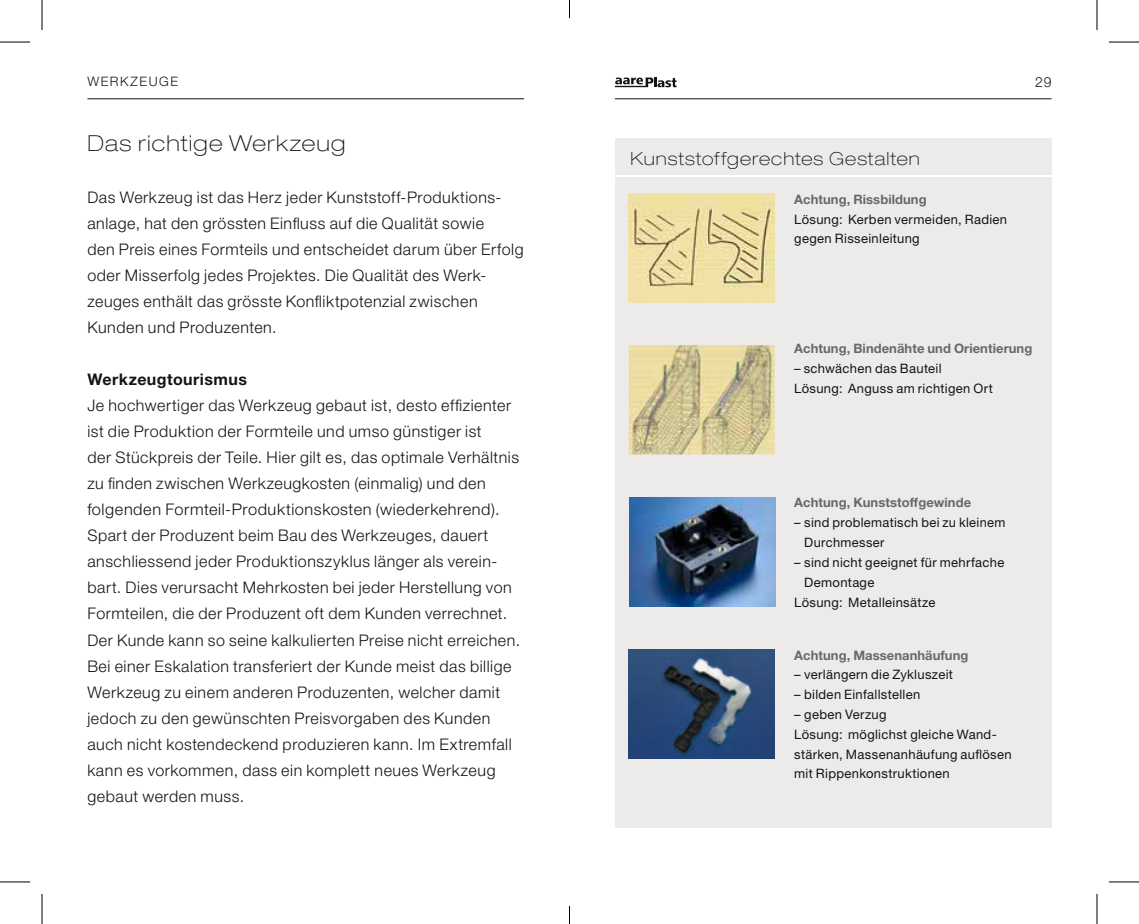
<style>
.page{position:relative;width:1139px;height:924px;background:#fff}
.page>*{position:absolute;margin:0;border:0;box-sizing:border-box;transform-origin:0 0}
.t1{font:100 expanded 22px "Helvetica Neue";letter-spacing:.05em;color:#131413}
.t2{font:100 expanded 18px "Helvetica Neue";letter-spacing:.06em;color:#131413}
.t3{font:300 16px/26px "Helvetica Neue";letter-spacing:.035em;color:#131413}
.t4{font:700 16px "Helvetica Neue";letter-spacing:.025em;color:#131413}
.t5{font:300 14px "Helvetica Neue";color:#131413}
.t6{font:13px/19.8px "Helvetica Neue";letter-spacing:.025em;color:#131413}
.t7{font:700 13px "Helvetica Neue";letter-spacing:.005em;color:#686867}
.t8{font:300 13px "Helvetica Neue";color:#131413}
</style>
<div class="page">
<hr style="left:87px;top:98px;width:437px;height:1px;background:#131413">
<hr style="left:615px;top:98px;width:436px;height:1px;background:#131413">
<svg style="left:615px;top:77px;width:61px;height:10px"></svg>
<div style="left:615px;top:138px;width:436px;height:689px;background:#ecebea"></div>
<hr style="left:606px;top:175px;width:463px;height:2px;background:#fff">
<img style="left:630px;top:497px;width:146px;height:109px">
<img style="left:628px;top:649px;width:146px;height:109px">
<img style="left:628px;top:193px;width:146px;height:109px">
<img style="left:628px;top:345px;width:146px;height:109px">
<hr style="left:0;top:42px;width:30px;height:1px;background:#000">
<hr style="left:1108px;top:42px;width:30px;height:1px;background:#000">
<hr style="left:0;top:881px;width:30px;height:1px;background:#000">
<hr style="left:1108px;top:881px;width:30px;height:1px;background:#000">
<hr style="left:42px;top:0;width:1px;height:30px;background:#000">
<hr style="left:42px;top:893px;width:1px;height:30px;background:#000">
<hr style="left:1096px;top:0;width:1px;height:30px;background:#000">
<hr style="left:1096px;top:893px;width:1px;height:30px;background:#000">
<svg style="left:569px;top:0;width:1px;height:18px"></svg>
<svg style="left:569px;top:905px;width:1px;height:18px"></svg>
<p class="t8" style="left:87px;top:74px;width:24px">Werkze</p>
<p class="t8" style="left:149px;top:74px;width:31px">ugE</p>
<h1 class="t1" style="left:87px;top:130px;width:259px">Das richtige Werkzeug</h1>
<p class="t3" style="left:87px;top:184px;width:438px">Das Werkzeug ist das Herz jeder Kunststoff-Produktions&shy;anlage, hat den grössten Einfluss auf die Qualität sowie<br>den Preis eines Formteils und entscheidet darum über Erfolg oder Misserfolg jedes Projektes. Die Qualität des Werk&shy;zeuges enthält das grösste Konfliktpotenzial zwischen Kunden und Produzenten.</p>
<p class="t4" style="left:87px;top:369px;width:161px">Werkzeugtourismus</p>
<p class="t3" style="left:87px;top:392px;width:434px">Je hochwertiger das Werkzeug gebaut ist, desto effizienter ist die Produktion der Formteile und umso günstiger ist<br>der Stückpreis der Teile. Hier gilt es, das optimale Verhältnis zu finden zwischen Werkzeugkosten (einmalig) und den folgenden Formteil-Produktionskosten (wiederkehrend).<br>Spart der Produzent beim Bau des Werkzeuges, dauert anschliessend jeder Produktionszyklus länger als verein&shy;bart. Dies verursacht Mehrkosten bei jeder Herstellung von Formteilen, die der Produzent oft dem Kunden verrechnet.<br>Der Kunde kann so seine kalkulierten Preise nicht erreichen.<br>Bei einer Eskalation transferiert der Kunde meist das billige Werkzeug zu einem anderen Produzenten, welcher damit jedoch zu den gewünschten Preisvorgaben des Kunden auch nicht kostendeckend produzieren kann. Im Extremfall kann es vorkommen, dass ein komplett neues Werkzeug gebaut werden muss.</p>
<p class="t2" style="left:630px;top:148px;width:291px">Kunststoffgerechtes Gestalten</p>
<p class="t7" style="left:794px;top:191px;width:134px">Achtung, Rissbildung</p>
<p class="t6" style="left:794px;top:209px;width:214px">Lösung: Kerben vermeiden, Radien gegen Risseinleitung</p>
<p class="t5" style="left:1035px;top:74px;width:18px">29</p>
<p class="t7" style="left:794px;top:340px;width:239px">Achtung, Bindenähte und Orientierung</p>
<p class="t6" style="left:794px;top:358px;width:200px">– schwächen das Bauteil<br>Lösung: Anguss am richtigen Ort</p>
<p class="t7" style="left:794px;top:494px;width:178px">Achtung, Kunststoffgewinde</p>
<p class="t6" style="left:804px;top:512px;width:203px;text-indent:-10px">– sind problematisch bei zu kleinem<br>Durchmesser</p>
<p class="t6" style="left:794px;top:552px;width:212px">– sind nicht geeignet für mehrfache</p>
<p class="t6" style="left:804px;top:571px;width:72px">Demontage</p>
<p class="t6" style="left:794px;top:591px;width:143px">Lösung: Metalleinsätze</p>
<p class="t7" style="left:794px;top:646px;width:176px">Achtung, Massenanhäufung</p>
<p class="t6" style="left:794px;top:664px;width:160px">– verlängern die Zykluszeit</p>
<p class="t6" style="left:794px;top:684px;width:127px">– bilden Einfallstellen</p>
<p class="t6" style="left:794px;top:704px;width:219px">– geben Verzug<br>Lösung: möglichst gleiche Wand&shy;stärken, Massenanhäufung auflösen mit Rippenkonstruktionen</p>
</div>
